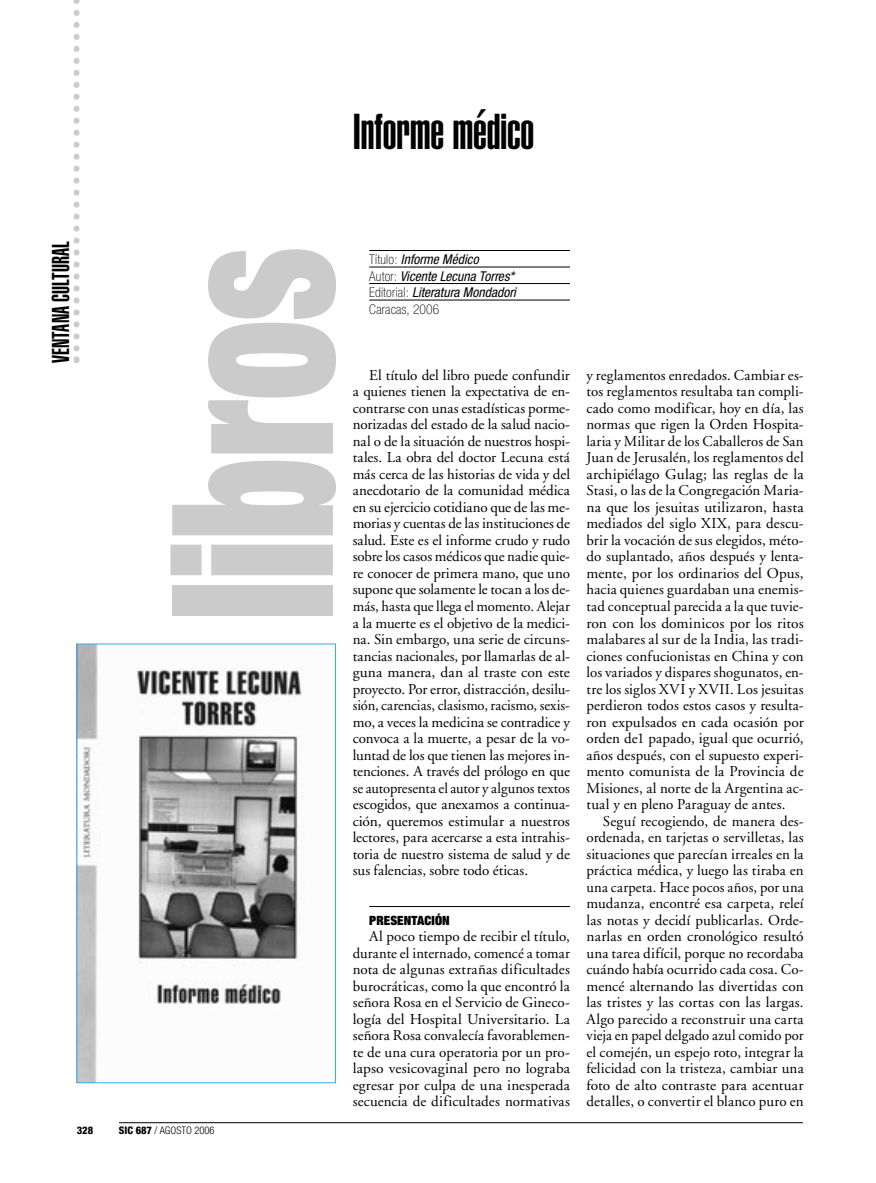
<style>
.page{position:relative;width:876px;height:1183px;background:#fff}
.page>*{position:absolute;margin:0;border:0;box-sizing:border-box;transform-origin:0 0}
.t1{font:900 expanded 225px "Helvetica Neue";color:#cbcbcb;scale:.7 1}
.t2{font:900 extra-condensed 49.5px "Helvetica";letter-spacing:-.005em;color:#000}
.t3{font:900 extra-condensed 24px "Helvetica";letter-spacing:.005em;color:#000}
.t4{font:15px/16.5px "Adobe Garamond";letter-spacing:.005em;color:#000;text-align:justify}
.t5{font:italic condensed 13.5px/16.5px "Helvetica Neue";color:#000}
.t6{font:900 expanded 12.75px "Helvetica Neue";letter-spacing:.01em;color:#000}
.t7{font:300 condensed 10.5px "Helvetica Neue";color:#000}
.t8{font:800 condensed 10.5px "Helvetica Neue";color:#000}
.s1{font-weight:800}
.s2{font-weight:100;font-style:normal}
</style>
<div class="page">
<svg style="left:74px;top:0;width:6px;height:348px"></svg>
<hr style="left:369px;top:906px;width:201px;height:1px;background:#000">
<hr style="left:369px;top:250px;width:201px;height:1px;background:#000">
<hr style="left:369px;top:267px;width:201px;height:1px;background:#000">
<hr style="left:369px;top:283px;width:201px;height:1px;background:#000">
<hr style="left:369px;top:300px;width:201px;height:1px;background:#000">
<img style="left:79px;top:645px;width:223px;height:435px">
<div style="left:77px;top:643px;width:259px;height:439px;border:1px solid #36a7e9"></div>
<hr style="left:119px;top:1122px;width:684px;height:1px;background:#000">
<h2 class="t2" style="left:353px;top:103px;width:183px">Informe médico</h2>
<h3 class="t3" style="left:47px;top:363px;width:124px;rotate:-90deg">VENTANA CULTURAL</h3>
<h1 class="t1" style="left:109px;top:620px;width:534px;rotate:-90deg">libros</h1>
<p class="t8" style="left:77px;top:1123px;width:18px">328</p>
<p class="t7" style="left:119px;top:1124px;width:97px"><span class="s1">SIC 687</span> / AGOSTO 2006</p>
<p class="t5" style="left:369px;top:251px;width:148px"><span class="s2">Título:</span> Informe Médico<br><span class="s2">Autor:</span> Vicente Lecuna Torres*<br><span class="s2">Editorial:</span> Literatura Mondadori<br><span class="s2">Caracas, 2006</span></p>
<p class="t4" style="left:353px;top:367px;width:219px;text-indent:17px">El título del libro puede confundir a quienes tienen la expectativa de en&shy;contrarse con unas estadísticas porme&shy;norizadas del estado de la salud nacio&shy;nal o de la situación de nuestros hospi&shy;tales. La obra del doctor Lecuna está más cerca de las historias de vida y del anecdotario de la comunidad médica en su ejercicio cotidiano que de las me&shy;morias y cuentas de las instituciones de salud. Este es el informe crudo y rudo sobre los casos médicos que nadie quie&shy;re conocer de primera mano, que uno supone que solamente le tocan a los de&shy;más, hasta que llega el momento. Alejar a la muerte es el objetivo de la medici&shy;na. Sin embargo, una serie de circuns&shy;tancias nacionales, por llamarlas de al&shy;guna manera, dan al traste con este proyecto. Por error, distracción, desilu&shy;sión, carencias, clasismo, racismo, sexis&shy;mo, a veces la medicina se contradice y convoca a la muerte, a pesar de la vo&shy;luntad de los que tienen las mejores in&shy;tenciones. A través del prólogo en que se autopresenta el autor y algunos textos escogidos, que anexamos a continua&shy;ción, queremos estimular a nuestros lectores, para acercarse a esta intrahis&shy;toria de nuestro sistema de salud y de sus falencias, sobre todo éticas.</p>
<p class="t6" style="left:369px;top:911px;width:82px">PRESENTACIÓN</p>
<p class="t4" style="left:353px;top:928px;width:219px;text-indent:16px">Al poco tiempo de recibir el título, durante el internado, comencé a tomar nota de algunas extrañas dificultades burocráticas, como la que encontró la señora Rosa en el Servicio de Gineco&shy;logía del Hospital Universitario. La señora Rosa convalecía favorablemen&shy;te de una cura operatoria por un pro&shy;lapso vesicovaginal pero no lograba egresar por culpa de una inesperada secuencia de dificultades normativas</p>
<p class="t4" style="left:586px;top:367px;width:219px">y reglamentos enredados. Cambiar es&shy;tos reglamentos resultaba tan compli&shy;cado como modificar, hoy en día, las normas que rigen la Orden Hospita&shy;laria y Militar de los Caballeros de San Juan de Jerusalén, los reglamentos del archipiélago Gulag; las reglas de la Stasi, o las de la Congregación Maria&shy;na que los jesuitas utilizaron, hasta mediados del siglo XIX, para descu&shy;brir la vocación de sus elegidos, méto&shy;do suplantado, años después y lenta&shy;mente, por los ordinarios del Opus, hacia quienes guardaban una enemis&shy;tad conceptual parecida a la que tuvie&shy;ron con los dominicos por los ritos malabares al sur de la India, las tradi&shy;ciones confucionistas en China y con los variados y dispares shogunatos, en&shy;tre los siglos XVI y XVII. Los jesuitas perdieron todos estos casos y resulta&shy;ron expulsados en cada ocasión por orden de1 papado, igual que ocurrió, años después, con el supuesto experi&shy;mento comunista de la Provincia de Misiones, al norte de la Argentina ac&shy;tual y en pleno Paraguay de antes.</p>
<p class="t4" style="left:586px;top:812px;width:219px;text-indent:17px">Seguí recogiendo, de manera des&shy;ordenada, en tarjetas o servilletas, las situaciones que parecían irreales en la práctica médica, y luego las tiraba en una carpeta. Hace pocos años, por una mudanza, encontré esa carpeta, releí las notas y decidí publicarlas. Orde&shy;narlas en orden cronológico resultó una tarea difícil, porque no recordaba cuándo había ocurrido cada cosa. Co&shy;mencé alternando las divertidas con las tristes y las cortas con las largas.<br>Algo parecido a reconstruir una carta vieja en papel delgado azul comido por el comején, un espejo roto, integrar la felicidad con la tristeza, cambiar una foto de alto contraste para acentuar detalles, o convertir el blanco puro en</p>
</div>
